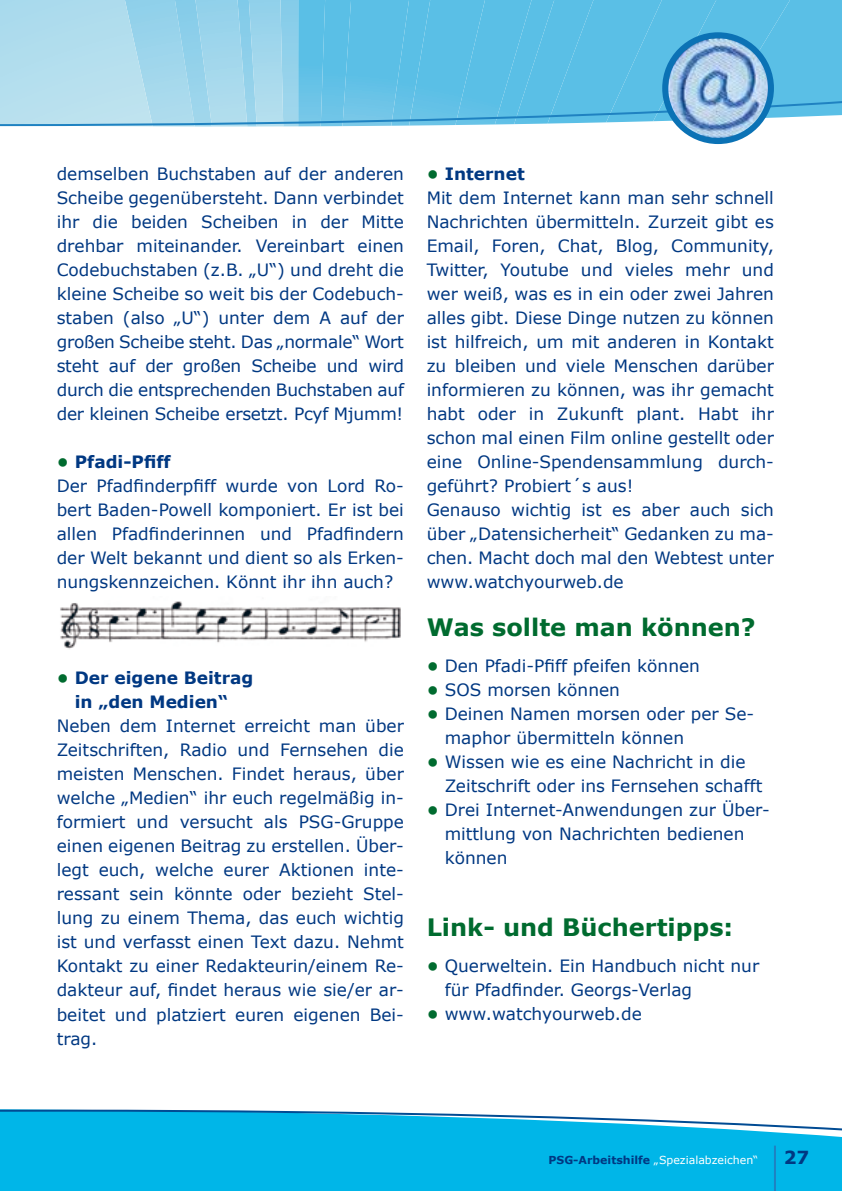
<style>
.page{position:relative;width:842px;height:1191px;background:#fff}
.page>*{position:absolute;margin:0;border:0;box-sizing:border-box;transform-origin:0 0}
.t1{font:700 24px "Verdana";color:#006b2f}
.t2{font:700 18px "Verdana";color:#003882}
.t3{font:17px/24px "Verdana";color:#003882}
.t4{font:700 17px/24px "Verdana";color:#003882;text-align:center}
.t5{font:11px "Verdana";color:#fff}
.s1{font-weight:700;color:#006b2f}
.s2{font-weight:700}
.s3{color:#006b2f}
.s4{font-weight:700;color:#003882}
</style>
<div class="page">
<svg style="left:0;top:1109px;width:842px;height:82px;background:#18bae8"></svg>
<hr style="left:774px;top:1145px;width:2px;height:46px;background:#1f82c1">
<svg style="left:0;top:0;width:842px;height:127px;background:#7bc9e8"></svg>
<img style="left:665px;top:35px;width:106px;height:106px;border-radius:53px">
<div style="left:662px;top:32px;width:112px;height:112px;border:6px solid #0b72b5;border-radius:50%"></div>
<img style="left:60px;top:601px;width:341px;height:48px">
<p class="t3" style="left:57px;top:161px;width:349px;text-align:justify">demselben Buchstaben auf der anderen Scheibe gegenübersteht. Dann verbindet ihr die beiden Scheiben in der Mitte drehbar miteinander. Vereinbart einen Codebuchstaben (z.B. „U“) und dreht die kleine Scheibe so weit bis der Codebuch&shy;staben (also „U“) unter dem A auf der großen Scheibe steht. Das „normale“ Wort steht auf der großen Scheibe und wird durch die entsprechenden Buchstaben auf der kleinen Scheibe ersetzt. Pcyf Mjumm!</p>
<p class="t3" style="left:57px;top:449px;width:349px"><span class="s1">•</span> <span class="s2">Pfadi-Pfiff<br></span>Der Pfadfinderpfiff wurde von Lord Ro&shy;bert Baden-Powell komponiert. Er ist bei allen Pfadfinderinnen und Pfadfindern der Welt bekannt und dient so als Erken&shy;nungskennzeichen. Könnt ihr ihn auch?</p>
<p class="t4" style="left:57px;top:665px;width:198px"><span class="s3">•</span> Der eigene Beitrag in „den Medien“</p>
<p class="t3" style="left:57px;top:713px;width:349px;text-align:justify">Neben dem Internet erreicht man über Zeitschriften, Radio und Fernsehen die meisten Menschen. Findet heraus, über welche „Medien“ ihr euch regelmäßig in&shy;formiert und versucht als PSG-Gruppe einen eigenen Beitrag zu erstellen. Über&shy;legt euch, welche eurer Aktionen inte&shy;ressant sein könnte oder bezieht Stel&shy;lung zu einem Thema, das euch wichtig ist und verfasst einen Text dazu. Nehmt Kontakt zu einer Redakteurin/einem Re&shy;dakteur auf, findet heraus wie sie/er ar&shy;beitet und platziert euren eigenen Bei&shy;trag.</p>
<p class="t3" style="left:427px;top:161px;width:349px"><span class="s1">•</span> <span class="s2">Internet<br></span>Mit dem Internet kann man sehr schnell Nachrichten übermitteln. Zurzeit gibt es Email, Foren, Chat, Blog, Community, Twitter, Youtube und vieles mehr und wer weiß, was es in ein oder zwei Jahren alles gibt. Diese Dinge nutzen zu können ist hilfreich, um mit anderen in Kontakt zu bleiben und viele Menschen darüber informieren zu können, was ihr gemacht habt oder in Zukunft plant. Habt ihr schon mal einen Film online gestellt oder eine Online-Spendensammlung durch&shy;geführt? Probiert´s aus!<br>Genauso wichtig ist es aber auch sich über „Datensicherheit“ Gedanken zu ma&shy;chen. Macht doch mal den Webtest unter www.watchyourweb.de</p>
<h1 class="t1" style="left:427px;top:612px;width:331px">Was sollte man können?</h1>
<p class="t3" style="left:427px;top:653px;width:275px"><span class="s1">•</span> Den Pfadi-Pfiff pfeifen können</p>
<p class="t3" style="left:427px;top:677px;width:195px"><span class="s1">•</span> SOS morsen können</p>
<p class="t3" style="left:445px;top:701px;width:311px;text-indent:-18px"><span class="s1">•</span> Deinen Namen morsen oder per Se&shy;maphor übermitteln können</p>
<p class="t3" style="left:445px;top:749px;width:319px;text-indent:-18px"><span class="s1">•</span> Wissen wie es eine Nachricht in die<br>Zeitschrift oder ins Fernsehen schafft</p>
<p class="t3" style="left:445px;top:797px;width:327px;text-indent:-18px"><span class="s1">•</span> Drei Internet-Anwendungen zur Über&shy;mittlung von Nachrichten bedienen können</p>
<h1 class="t1" style="left:427px;top:912px;width:308px">Link- und Büchertipps:</h1>
<p class="t3" style="left:445px;top:953px;width:316px;text-indent:-18px"><span class="s1">•</span> Querweltein. Ein Handbuch nicht nur für Pfadfinder. Georgs-Verlag</p>
<p class="t3" style="left:427px;top:1001px;width:217px"><span class="s1">•</span> www.watchyourweb.de</p>
<p class="t5" style="left:548px;top:1153px;width:211px"><span class="s4">PSG-Arbeitshilfe</span> „Spezialabzeichen“</p>
<p class="t2" style="left:784px;top:1146px;width:27px">27</p>
</div>
